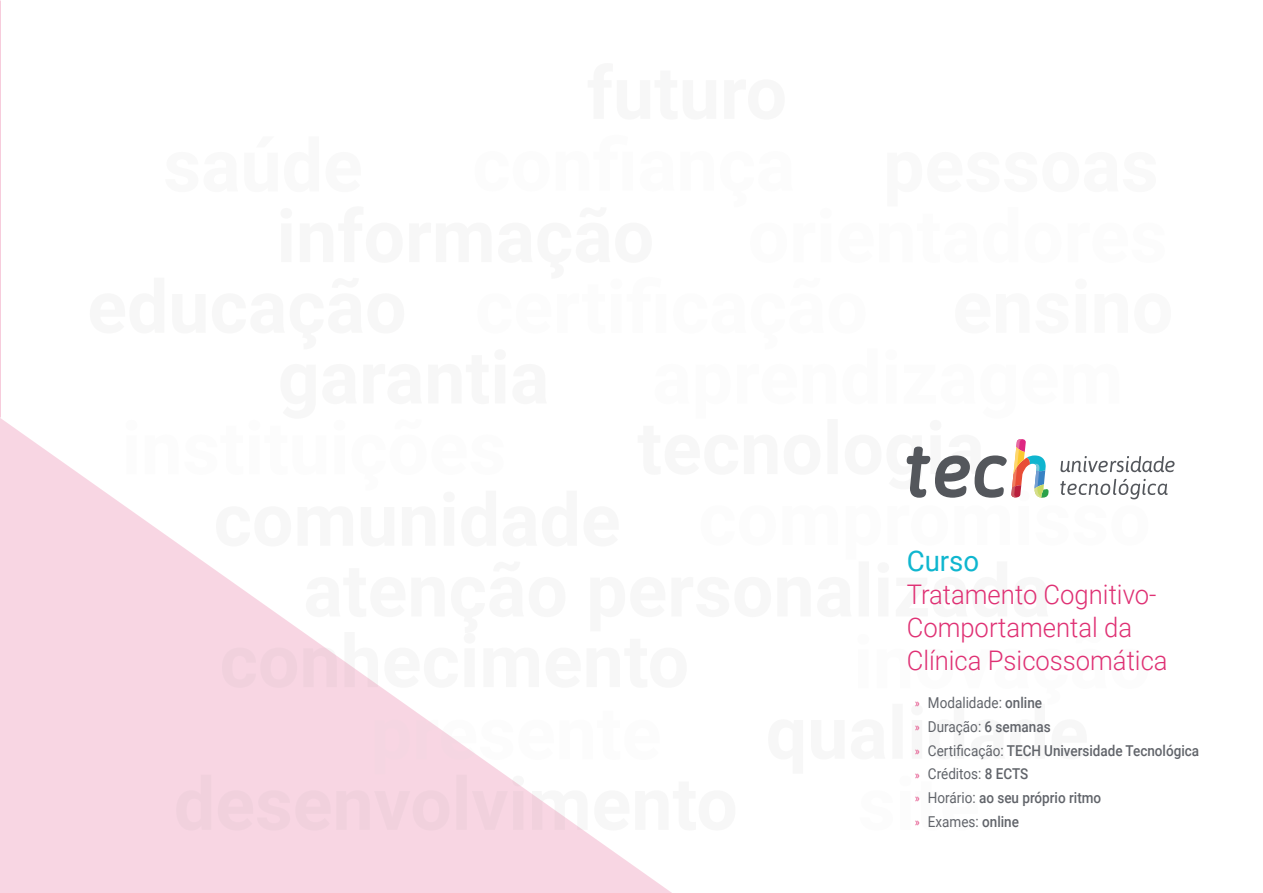
<style>
.page{position:relative;width:1263px;height:893px;background:#fff}
.page>*{position:absolute;margin:0;border:0;box-sizing:border-box;transform-origin:0 0}
.t1{font:28.5px "Roboto";color:#0fb6cf}
.t2{font:300 27px/33px "Roboto";color:#df3174;scale:.95 1}
.t3{font:500 15px/23.7px "Roboto";color:#61646a;scale:.9 1}
.s1{font-family:"Myriad Pro";font-weight:400;font-size:12px;color:#df3174}
.s2{font-weight:400}
</style>
<div class="page">
<svg style="left:0;top:418px;width:672px;height:475px;background:#f8dbe6"></svg>
<svg style="left:306px;top:561px;width:366px;height:71px"></svg>
<svg style="left:222px;top:632px;width:450px;height:56px"></svg>
<svg style="left:176px;top:711px;width:496px;height:119px"></svg>
<svg style="left:90px;top:418px;width:1084px;height:142px"></svg>
<h1 class="t1" style="left:907px;top:541px;width:74px">Curso</h1>
<h2 class="t2" style="left:907px;top:577px;width:276px">Tratamento Cognitivo-<br>Comportamental da<br>Clínica Psicossomática</h2>
<p class="t3" style="left:915px;top:690px;width:317px"><span class="s1">»</span> <span class="s2">Modalidade:</span> online<br><span class="s1">»</span> <span class="s2">Duração:</span> 6 semanas<br><span class="s1">»</span> <span class="s2">Certificação:</span> TECH Universidade Tecnológica <span class="s1">»</span> <span class="s2">Créditos:</span> 8 ECTS<br><span class="s1">»</span> <span class="s2">Horário:</span> ao seu próprio ritmo<br><span class="s1">»</span> <span class="s2">Exames:</span> online</p>
</div>
